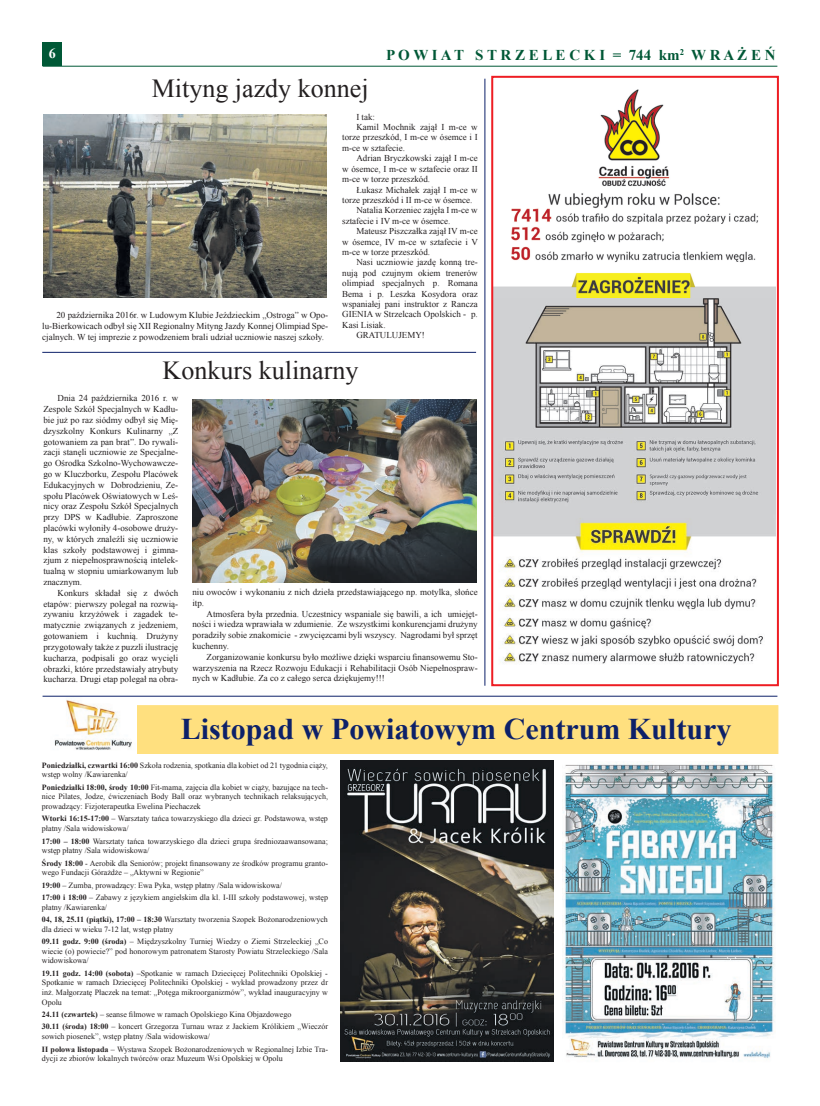
<style>
.page{position:relative;width:820px;height:1106px;background:#fff}
.page>*{position:absolute;margin:0;border:0;box-sizing:border-box;transform-origin:0 0}
.t1{font:700 30px "Times New Roman";color:#0d2169}
.t2{font:26px "Times New Roman";color:#231f20}
.t3{font:700 15px "Times New Roman";color:#005836}
.t4{font:700 14px "Times New Roman";color:#fff}
.t5{font:9px/10.8px "Times New Roman";color:#231f20;text-align:justify}
.t6{font:8px/9.6px "Times New Roman";color:#231f20}
.s1{font-weight:700}
</style>
<div class="page">
<div style="left:43px;top:705px;width:734px;height:48px;background:#ffe07f;border:1px solid #ffe07f"></div>
<img style="left:43px;top:700px;width:94px;height:53px">
<hr style="left:43px;top:696px;width:734px;height:1px;background:#0d2169">
<div style="left:43px;top:43px;width:19px;height:23px;background:#005836"></div>
<hr style="left:43px;top:66px;width:734px;height:1px;background:#005836">
<img style="left:562px;top:762px;width:213px;height:298px">
<img style="left:341px;top:761px;width:212px;height:300px">
<img style="left:494px;top:298px;width:281px;height:366px">
<img style="left:494px;top:89px;width:281px;height:209px">
<div style="left:491px;top:76px;width:287px;height:610px;border:2px solid #ee1d23"></div>
<img style="left:192px;top:399px;width:284px;height:183px">
<img style="left:43px;top:115px;width:284px;height:183px">
<hr style="left:42px;top:352px;width:434px;height:1px;background:#0d2169">
<hr style="left:484px;top:79px;width:1px;height:606px;background:#0d2169">
<h3 class="t4" style="left:49px;top:43px;width:8px">6</h3>
<h3 class="t3" style="left:386px;top:44px;width:391px">P O W I A T S T R Z E L E C K I = 744 km<sup>2</sup> W R A Ż E Ń</h3>
<h2 class="t2" style="left:152px;top:70px;width:218px">Mityng jazdy konnej</h2>
<p class="t5" style="left:356px;top:111px;width:20px">I tak:</p>
<p class="t5" style="left:356px;top:121px;width:123px">Kamil Mochnik zajął I m-ce w</p>
<p class="t5" style="left:342px;top:132px;width:137px">torze przeszkód, I m-ce w ósemce i I</p>
<p class="t5" style="left:342px;top:142px;width:64px">m-ce w sztafecie.</p>
<p class="t5" style="left:356px;top:153px;width:123px">Adrian Bryczkowski zajął I m-ce</p>
<p class="t5" style="left:342px;top:163px;width:137px">w ósemce, I m-ce w sztafecie oraz II</p>
<p class="t5" style="left:342px;top:173px;width:89px">m-ce w torze przeszkód.</p>
<p class="t5" style="left:356px;top:184px;width:123px">Łukasz Michałek zajął I m-ce w</p>
<p class="t5" style="left:342px;top:194px;width:132px">torze przeszkód i II m-ce w ósemce.</p>
<p class="t5" style="left:356px;top:205px;width:123px">Natalia Korzeniec zajęła I m-ce w</p>
<p class="t5" style="left:342px;top:215px;width:110px">sztafecie i IV m-ce w ósemce.</p>
<p class="t5" style="left:356px;top:225px;width:123px">Mateusz Piszczałka zajął IV m-ce</p>
<p class="t5" style="left:342px;top:236px;width:137px">w ósemce, IV m-ce w sztafecie i V</p>
<p class="t5" style="left:342px;top:246px;width:89px">m-ce w torze przeszkód.</p>
<p class="t5" style="left:356px;top:257px;width:123px">Nasi uczniowie jazdę konną tre-</p>
<p class="t5" style="left:342px;top:267px;width:137px">nują pod czujnym okiem trenerów</p>
<p class="t5" style="left:342px;top:277px;width:137px">olimpiad specjalnych p. Romana</p>
<p class="t5" style="left:342px;top:288px;width:137px">Bema i p. Leszka Kosydora oraz</p>
<p class="t5" style="left:342px;top:298px;width:137px">wspaniałej pani instruktor z Rancza</p>
<p class="t5" style="left:342px;top:309px;width:137px">GIENIA w Strzelcach Opolskich - p.</p>
<p class="t5" style="left:342px;top:319px;width:45px">Kasi Lisiak.</p>
<p class="t5" style="left:356px;top:329px;width:70px">GRATULUJEMY!</p>
<h2 class="t2" style="left:162px;top:352px;width:197px">Konkurs kulinarny</h2>
<p class="t5" style="left:42px;top:309px;width:287px;text-indent:14px">20 października 2016r. w Ludowym Klubie Jeździeckim „Ostroga” w Opo&shy;lu-Bierkowicach odbył się XII Regionalny Mityng Jazdy Konnej Olimpiad Spe&shy;cjalnych. W tej imprezie z powodzeniem brali udział uczniowie naszej szkoły.</p>
<p class="t5" style="left:43px;top:393px;width:136px;text-indent:14px">Dnia 24 października 2016 r. w Zespole Szkół Specjalnych w Kadłu&shy;bie już po raz siódmy odbył się Mię&shy;dzyszkolny Konkurs Kulinarny „Z gotowaniem za pan brat”. Do rywali&shy;zacji stanęli uczniowie ze Specjalne&shy;go Ośrodka Szkolno-Wychowawcze&shy;go w Kluczborku, Zespołu Placówek Edukacyjnych w Dobrodzieniu, Ze&shy;społu Placówek Oświatowych w Leś&shy;nicy oraz Zespołu Szkół Specjalnych przy DPS w Kadłubie. Zaproszone placówki wyłoniły 4-osobowe druży&shy;ny, w których znaleźli się uczniowie klas szkoły podstawowej i gimna&shy;zjum z niepełnosprawnością intelek&shy;tualną w stopniu umiarkowanym lub znacznym.</p>
<p class="t5" style="left:43px;top:587px;width:136px;text-indent:14px">Konkurs składał się z dwóch etapów: pierwszy polegał na rozwią&shy;zywaniu krzyżówek i zagadek te&shy;matycznie związanych z jedzeniem, gotowaniem i kuchnią. Drużyny przygotowały także z puzzli ilustrację kucharza, podpisali go oraz wycięli obrazki, które przedstawiały atrybuty kucharza. Drugi etap polegał na obra-</p>
<p class="t5" style="left:192px;top:586px;width:287px">niu owoców i wykonaniu z nich dzieła przedstawiającego np. motylka, słońce itp.</p>
<p class="t5" style="left:192px;top:608px;width:287px;text-indent:14px">Atmosfera była przednia. Uczestnicy wspaniale się bawili, a ich umiejęt&shy;ności i wiedza wprawiała w zdumienie. Ze wszystkimi konkurencjami drużyny poradziły sobie znakomicie - zwycięzcami byli wszyscy. Nagrodami był sprzęt kuchenny.</p>
<p class="t5" style="left:192px;top:651px;width:287px;text-indent:14px">Zorganizowanie konkursu było możliwe dzięki wsparciu finansowemu Sto&shy;warzyszenia na Rzecz Rozwoju Edukacji i Rehabilitacji Osób Niepełnospraw&shy;nych w Kadłubie. Za co z całego serca dziękujemy!!!</p>
<h1 class="t1" style="left:181px;top:707px;width:551px">Listopad w Powiatowym Centrum Kultury</h1>
<p class="t6" style="left:42px;top:760px;width:287px"><span class="s1">Poniedziałki, czwartki 16:00</span> Szkoła rodzenia, spotkania dla kobiet od 21 tygodnia ciąży, wstęp wolny /Kawiarenka/</p>
<p class="t6" style="left:42px;top:782px;width:287px;text-align:justify"><span class="s1">Poniedziałki 18:00, środy 10:00</span> Fit-mama, zajęcia dla kobiet w ciąży, bazujące na tech&shy;nice Pilates, Jodze, ćwiczeniach Body Ball oraz wybranych technikach relaksujących, prowadzący: Fizjoterapeutka Ewelina Piechaczek</p>
<p class="t6" style="left:42px;top:813px;width:287px"><span class="s1">Wtorki 16:15-17:00</span> – Warsztaty tańca towarzyskiego dla dzieci gr. Podstawowa, wstęp płatny /Sala widowiskowa/</p>
<p class="t6" style="left:42px;top:835px;width:287px"><span class="s1">17:00 – 18:00</span> Warsztaty tańca towarzyskiego dla dzieci grupa średniozaawansowana; wstęp płatny /Sala widowiskowa/</p>
<p class="t6" style="left:42px;top:857px;width:287px"><span class="s1">Środy 18:00</span> - Aerobik dla Seniorów; projekt finansowany ze środków programu granto&shy;wego Fundacji Górażdże – „Aktywni w Regionie”</p>
<p class="t6" style="left:42px;top:878px;width:287px;line-height:12.4px"><span class="s1">19:00</span> – Zumba, prowadzący: Ewa Pyka, wstęp płatny /Sala widowiskowa/<br><span class="s1">17:00 i 18:00</span> – Zabawy z językiem angielskim dla kl. I-III szkoły podstawowej, wstęp</p>
<p class="t6" style="left:42px;top:900px;width:287px;line-height:12.4px">płatny /Kawiarenka/<br><span class="s1">04, 18, 25.11 (piątki), 17:00 – 18:30</span> Warsztaty tworzenia Szopek Bożonarodzeniowych</p>
<p class="t6" style="left:42px;top:922px;width:287px;line-height:12.4px">dla dzieci w wieku 7-12 lat, wstęp płatny<br><span class="s1">09.11 godz. 9:00 (środa)</span> – Międzyszkolny Turniej Wiedzy o Ziemi Strzeleckiej „Co</p>
<p class="t6" style="left:42px;top:946px;width:287px">wiecie (o) powiecie?” pod honorowym patronatem Starosty Powiatu Strzeleckiego /Sala widowiskowa/</p>
<p class="t6" style="left:42px;top:968px;width:287px;text-align:justify"><span class="s1">19.11 godz. 14:00 (sobota)</span> –Spotkanie w ramach Dziecięcej Politechniki Opolskiej - Spotkanie w ramach Dziecięcej Politechniki Opolskiej - wykład prowadzony przez dr inż. Małgorzatę Płaczek na temat: „Potęga mikroorganizmów”, wykład inauguracyjny w Opolu</p>
<p class="t6" style="left:42px;top:1007px;width:287px;line-height:12.4px"><span class="s1">24.11 (czwartek)</span> – seanse filmowe w ramach Opolskiego Kina Objazdowego<br><span class="s1">30.11 (środa) 18:00</span> – koncert Grzegorza Turnau wraz z Jackiem Królikiem „Wieczór</p>
<p class="t6" style="left:42px;top:1029px;width:287px;line-height:12.4px">sowich piosenek”, wstęp płatny /Sala widowiskowa/<br><span class="s1">II połowa listopada</span> – Wystawa Szopek Bożonarodzeniowych w Regionalnej Izbie Tra-</p>
<p class="t6" style="left:42px;top:1053px;width:242px">dycji ze zbiorów lokalnych twórców oraz Muzeum Wsi Opolskiej w Opolu</p>
</div>
